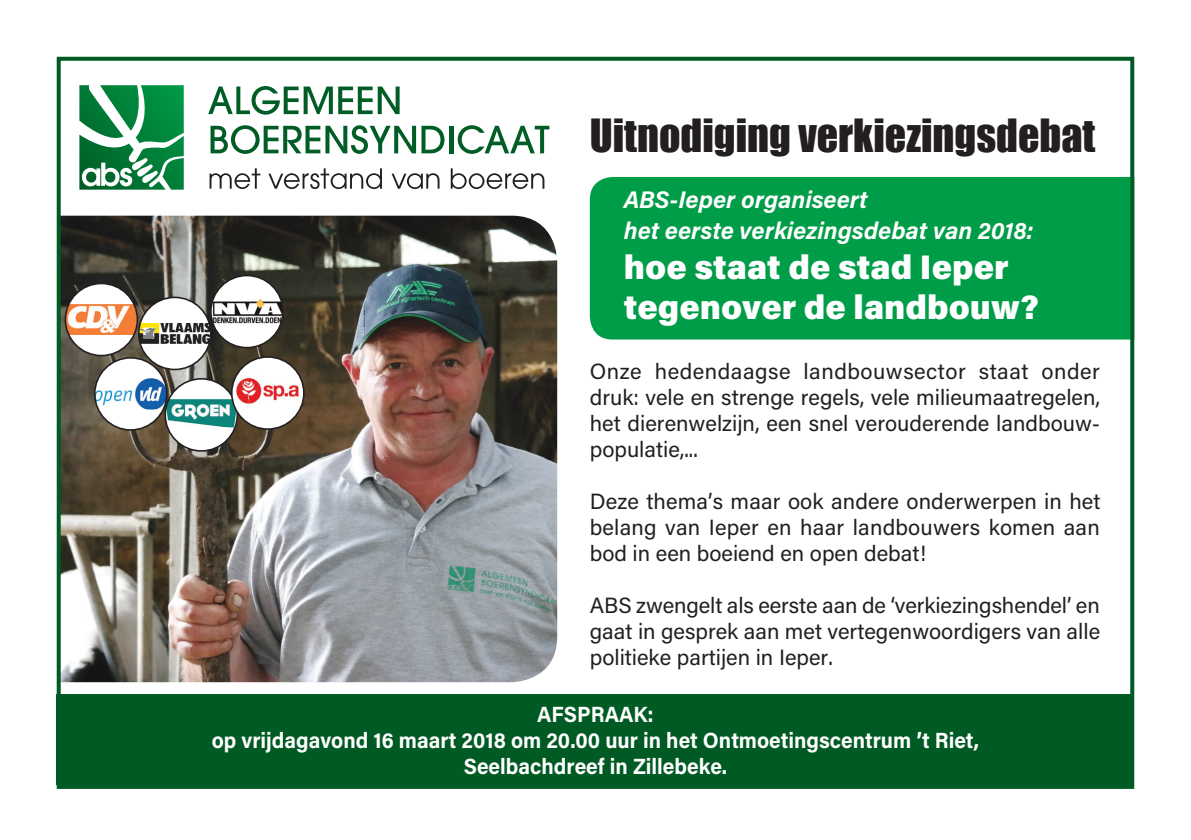
<style>
.page{position:relative;width:1191px;height:840px;background:#fff}
.page>*{position:absolute;margin:0;border:0;box-sizing:border-box;transform-origin:0 0}
.t1{font:42px "Impact";color:#231f20}
.t2{font:900 34px/40px "Acumin Pro";color:#fff}
.t3{font:italic 700 24px/30px "Acumin Pro";color:#fff}
.t4{font:22px/26px "Acumin Pro";color:#231f20;text-align:justify}
.t5{font:700 22px/26px "Acumin Pro";color:#fff;text-align:center;scale:.95 1}
</style>
<div class="page">
<div style="left:590px;top:177px;width:539px;height:162px;background:#009d48"></div>
<img style="left:62px;top:215px;width:495px;height:466px">
<div style="left:65px;top:283px;width:72px;height:72px;background:#fff;border-radius:50%"></div>
<img style="left:65px;top:304px;width:72px;height:31px">
<div style="left:65px;top:282px;width:73px;height:74px;border:2px solid #231f20;border-radius:50%"></div>
<div style="left:139px;top:297px;width:72px;height:72px;background:#fff;border-radius:50%"></div>
<img style="left:139px;top:323px;width:72px;height:21px">
<div style="left:138px;top:296px;width:73px;height:74px;border:2px solid #231f20;border-radius:50%"></div>
<div style="left:211px;top:275px;width:72px;height:72px;background:#fff;border-radius:50%"></div>
<img style="left:211px;top:299px;width:72px;height:26px">
<div style="left:210px;top:274px;width:74px;height:74px;border:2px solid #231f20;border-radius:50%"></div>
<div style="left:95px;top:357px;width:72px;height:72px;background:#fff;border-radius:50%"></div>
<img style="left:95px;top:378px;width:72px;height:31px">
<div style="left:94px;top:357px;width:74px;height:73px;border:2px solid #231f20;border-radius:50%"></div>
<div style="left:165px;top:378px;width:72px;height:72px;background:#fff;border-radius:50%"></div>
<img style="left:165px;top:399px;width:72px;height:28px">
<div style="left:164px;top:378px;width:74px;height:73px;border:2px solid #231f20;border-radius:50%"></div>
<div style="left:232px;top:357px;width:72px;height:72px;background:#fff;border-radius:50%"></div>
<img style="left:232px;top:372px;width:72px;height:35px">
<div style="left:231px;top:356px;width:74px;height:73px;border:2px solid #231f20;border-radius:50%"></div>
<div style="left:57px;top:57px;width:1077px;height:731px;border:4px solid #005a23"></div>
<svg style="left:208px;top:86px;width:90px;height:29px"></svg>
<svg style="left:304px;top:86px;width:95px;height:28px"></svg>
<svg style="left:210px;top:125px;width:234px;height:29px"></svg>
<hr style="left:449px;top:126px;width:4px;height:27px;background:#005d25">
<svg style="left:458px;top:125px;width:91px;height:29px"></svg>
<svg style="left:209px;top:168px;width:51px;height:21px"></svg>
<svg style="left:268px;top:168px;width:114px;height:21px"></svg>
<svg style="left:391px;top:173px;width:48px;height:16px"></svg>
<svg style="left:451px;top:168px;width:93px;height:21px"></svg>
<svg style="left:79px;top:85px;width:105px;height:104px"></svg>
<div style="left:57px;top:694px;width:1077px;height:90px;background:#005a23"></div>
<h1 class="t1" style="left:590px;top:103px;width:507px">Uitnodiging verkiezingsdebat</h1>
<p class="t3" style="left:624px;top:184px;width:411px">ABS-Ieper organiseert<br>het eerste verkiezingsdebat van 2018:</p>
<h2 class="t2" style="left:624px;top:245px;width:416px">hoe staat de stad Ieper tegenover de landbouw?</h2>
<p class="t4" style="left:590px;top:357px;width:512px">Onze hedendaagse landbouwsector staat onder druk: vele en strenge regels, vele milieumaatregelen, het dierenwelzijn, een snel verouderende landbouw&shy;populatie,...</p>
<p class="t4" style="left:590px;top:487px;width:512px">Deze thema’s maar ook andere onderwerpen in het belang van Ieper en haar landbouwers komen aan bod in een boeiend en open debat!</p>
<p class="t4" style="left:590px;top:591px;width:512px">ABS zwengelt als eerste aan de ‘verkiezingshendel’ en gaat in gesprek aan met vertegenwoordigers van alle politieke partijen in Ieper.</p>
<p class="t5" style="left:212px;top:699px;width:809px">AFSPRAAK:<br>op vrijdagavond 16 maart 2018 om 20.00 uur in het Ontmoetingscentrum ’t Riet,<br>Seelbachdreef in Zillebeke.</p>
</div>
